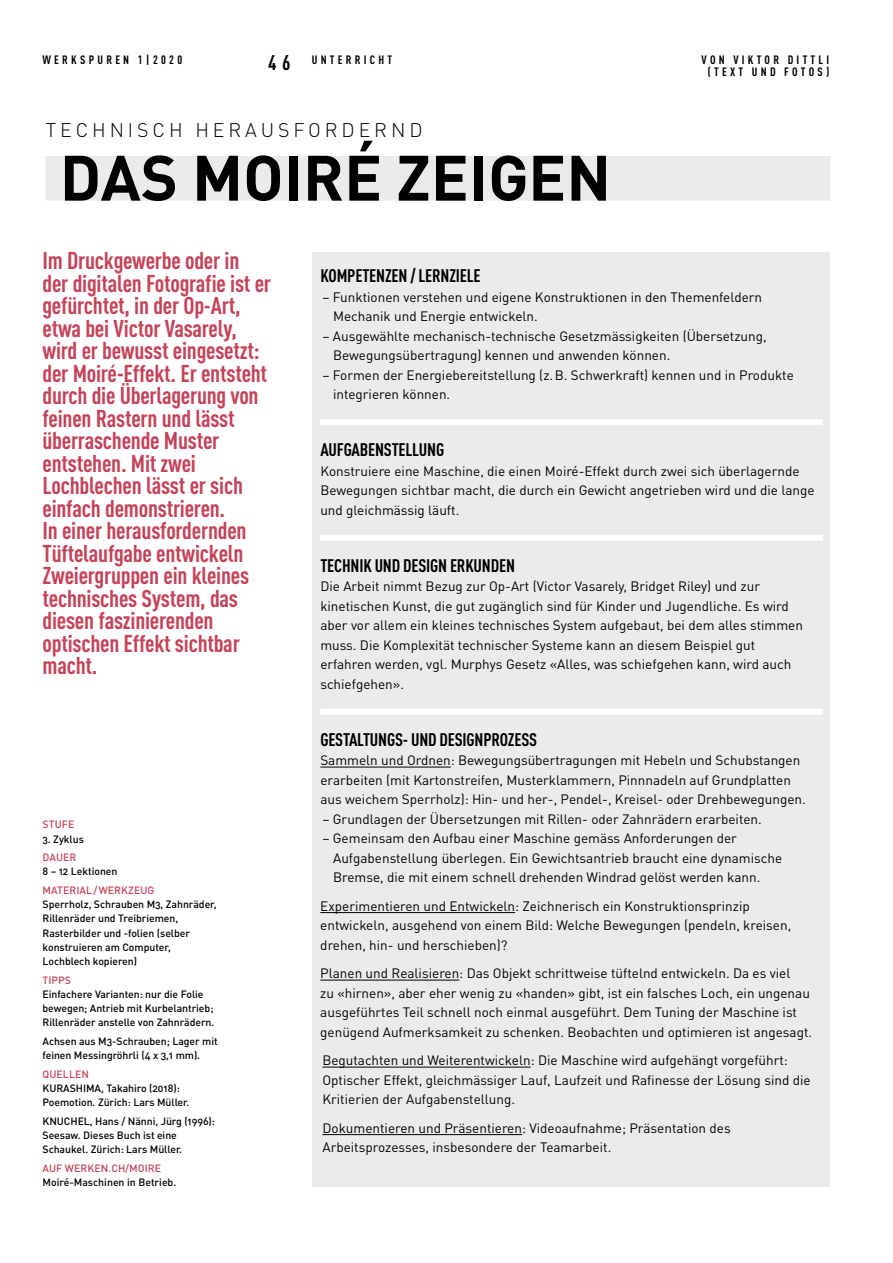
<style>
.page{position:relative;width:893px;height:1263px;background:#fff}
.page>*{position:absolute;margin:0;border:0;box-sizing:border-box;transform-origin:0 0}
.t1{font:700 63px "DIN Pro";color:#000}
.t2{font:700 24px/22.5px "DIN Cond";letter-spacing:-.01em;color:#c54359}
.t3{font:300 19.5px "DIN";letter-spacing:.2em;color:#000}
.t4{font:700 18px "DIN Cond";letter-spacing:-.01em;color:#000}
.t5{font:13.5px/19.5px "DIN Pro";color:#000}
.t6{font:700 12px/12px "DIN Cond";letter-spacing:.27em;color:#000;text-align:center}
.t7{font:500 10.5px/14.2px "DIN Pro";letter-spacing:-.005em;color:#000}
.t8{font:500 10.5px "DIN Pro";letter-spacing:.005em;color:#c54359}
.s1{font-size:21px}
</style>
<div class="page">
<div style="left:45px;top:156px;width:786px;height:45px;background:#ebebeb"></div>
<div style="left:312px;top:252px;width:517px;height:934px;background:#ebebeb"></div>
<div style="left:320px;top:419px;width:503px;height:6px;background:#fff"></div>
<div style="left:320px;top:535px;width:503px;height:6px;background:#fff"></div>
<div style="left:320px;top:709px;width:503px;height:6px;background:#fff"></div>
<hr style="left:320px;top:767px;width:131px;height:1px;background:#000">
<hr style="left:320px;top:912px;width:195px;height:1px;background:#000">
<hr style="left:320px;top:980px;width:139px;height:1px;background:#000">
<hr style="left:322px;top:1067px;width:209px;height:1px;background:#000">
<hr style="left:322px;top:1134px;width:200px;height:1px;background:#000">
<p class="t6" style="left:43px;top:53px;width:141px">WERKSPUREN 1|2020</p>
<p class="t6" style="left:268px;top:53px;width:126px"><span class="s1">46</span> UNTERRICHT</p>
<p class="t6" style="left:701px;top:53px;width:129px">VON VIKTOR DITTLI (TEXT UND FOTOS)</p>
<h3 class="t3" style="left:46px;top:118px;width:378px">TECHNISCH HERAUSFORDERND</h3>
<h1 class="t1" style="left:60px;top:135px;width:553px">DAS MOIRÉ ZEIGEN</h1>
<p class="t2" style="left:43px;top:249px;width:230px">Im Druckgewerbe oder in der digitalen Fotografie ist er gefürchtet, in der Op-Art, etwa bei Victor Vasarely, wird er bewusst eingesetzt: der Moiré-Effekt. Er entsteht durch die Überlagerung von feinen Rastern und lässt überraschende Muster entstehen. Mit zwei<br>Lochblechen lässt er sich einfach demonstrieren.<br>In einer herausfordernden<br>Tüftelaufgabe entwickeln<br>Zweiergruppen ein kleines technisches System, das diesen faszinierenden optischen Effekt sichtbar macht.</p>
<p class="t8" style="left:43px;top:817px;width:33px">STUFE</p>
<p class="t7" style="left:43px;top:831px;width:43px">3. Zyklus</p>
<p class="t8" style="left:43px;top:850px;width:35px">DAUER</p>
<p class="t7" style="left:43px;top:864px;width:76px">8 – 12 Lektionen</p>
<p class="t8" style="left:43px;top:883px;width:113px">MATERIAL/WERKZEUG</p>
<p class="t7" style="left:43px;top:897px;width:176px">Sperrholz, Schrauben M3, Zahnräder,<br>Rillenräder und Treibriemen,<br>Rasterbilder und -folien (selber konstruieren am Computer,<br>Lochblech kopieren)</p>
<p class="t8" style="left:43px;top:973px;width:30px">TIPPS</p>
<p class="t7" style="left:43px;top:986px;width:173px">Einfachere Varianten: nur die Folie bewegen; Antrieb mit Kurbelantrieb;<br>Rillenräder anstelle von Zahnrädern.</p>
<p class="t7" style="left:43px;top:1033px;width:177px">Achsen aus M3-Schrauben; Lager mit feinen Messingröhrli (4 x 3,1 mm).</p>
<p class="t8" style="left:43px;top:1067px;width:48px">QUELLEN</p>
<p class="t7" style="left:43px;top:1080px;width:148px">KURASHIMA, Takahiro (2018):<br>Poemotion. Zürich: Lars Müller.</p>
<p class="t7" style="left:43px;top:1113px;width:174px">KNUCHEL, Hans / Nänni, Jürg (1996):<br>Seesaw. Dieses Buch ist eine<br>Schaukel. Zürich: Lars Müller.</p>
<p class="t8" style="left:43px;top:1161px;width:120px">AUF WERKEN.CH/MOIRE</p>
<p class="t7" style="left:43px;top:1174px;width:135px">Moiré-Maschinen in Betrieb.</p>
<h3 class="t4" style="left:320px;top:265px;width:162px">KOMPETENZEN / LERNZIELE</h3>
<p class="t5" style="left:333px;top:286px;width:431px;text-indent:-11px">– Funktionen verstehen und eigene Konstruktionen in den Themenfeldern<br>Mechanik und Energie entwickeln.</p>
<p class="t5" style="left:333px;top:325px;width:435px;text-indent:-11px">– Ausgewählte mechanisch-technische Gesetzmässigkeiten (Übersetzung,<br>Bewegungsübertragung) kennen und anwenden können.</p>
<p class="t5" style="left:333px;top:364px;width:462px;text-indent:-11px">– Formen der Energiebereitstellung (z.B. Schwerkraft) kennen und in Produkte integrieren können.</p>
<h3 class="t4" style="left:320px;top:439px;width:125px">AUFGABENSTELLUNG</h3>
<p class="t5" style="left:320px;top:460px;width:496px">Konstruiere eine Maschine, die einen Moiré-Effekt durch zwei sich überlagernde<br>Bewegungen sichtbar macht, die durch ein Gewicht angetrieben wird und die lange und gleichmässig läuft.</p>
<h3 class="t4" style="left:320px;top:554px;width:196px">TECHNIK UND DESIGN ERKUNDEN</h3>
<p class="t5" style="left:320px;top:576px;width:484px">Die Arbeit nimmt Bezug zur Op-Art (Victor Vasarely, Bridget Riley) und zur kinetischen Kunst, die gut zugänglich sind für Kinder und Jugendliche. Es wird aber vor allem ein kleines technisches System aufgebaut, bei dem alles stimmen muss. Die Komplexität technischer Systeme kann an diesem Beispiel gut erfahren werden, vgl. Murphys Gesetz «Alles, was schiefgehen kann, wird auch schiefgehen».</p>
<h3 class="t4" style="left:320px;top:728px;width:218px">GESTALTUNGS- UND DESIGNPROZESS</h3>
<p class="t5" style="left:320px;top:750px;width:487px">Sammeln und Ordnen: Bewegungsübertragungen mit Hebeln und Schubstangen erarbeiten (mit Kartonstreifen, Musterklammern, Pinnnadeln auf Grundplatten aus weichem Sperrholz): Hin- und her-, Pendel-, Kreisel- oder Drehbewegungen.</p>
<p class="t5" style="left:322px;top:808px;width:441px">– Grundlagen der Übersetzungen mit Rillen- oder Zahnrädern erarbeiten.</p>
<p class="t5" style="left:333px;top:828px;width:451px;text-indent:-11px">– Gemeinsam den Aufbau einer Maschine gemäss Anforderungen der<br>Aufgabenstellung überlegen. Ein Gewichtsantrieb braucht eine dynamische<br>Bremse, die mit einem schnell drehenden Windrad gelöst werden kann.</p>
<p class="t5" style="left:320px;top:895px;width:472px">Experimentieren und Entwickeln: Zeichnerisch ein Konstruktionsprinzip entwickeln, ausgehend von einem Bild: Welche Bewegungen (pendeln, kreisen, drehen, hin- und herschieben)?</p>
<p class="t5" style="left:320px;top:963px;width:493px">Planen und Realisieren: Das Objekt schrittweise tüftelnd entwickeln. Da es viel<br>zu «hirnen», aber eher wenig zu «handen» gibt, ist ein falsches Loch, ein ungenau ausgeführtes Teil schnell noch einmal ausgeführt. Dem Tuning der Maschine ist genügend Aufmerksamkeit zu schenken. Beobachten und optimieren ist angesagt.</p>
<p class="t5" style="left:322px;top:1050px;width:490px">Begutachten und Weiterentwickeln: Die Maschine wird aufgehängt vorgeführt:<br>Optischer Effekt, gleichmässiger Lauf, Laufzeit und Rafinesse der Lösung sind die<br>Kritierien der Aufgabenstellung.</p>
<p class="t5" style="left:322px;top:1117px;width:410px">Dokumentieren und Präsentieren: Videoaufnahme; Präsentation des<br>Arbeitsprozesses, insbesondere der Teamarbeit.</p>
</div>
